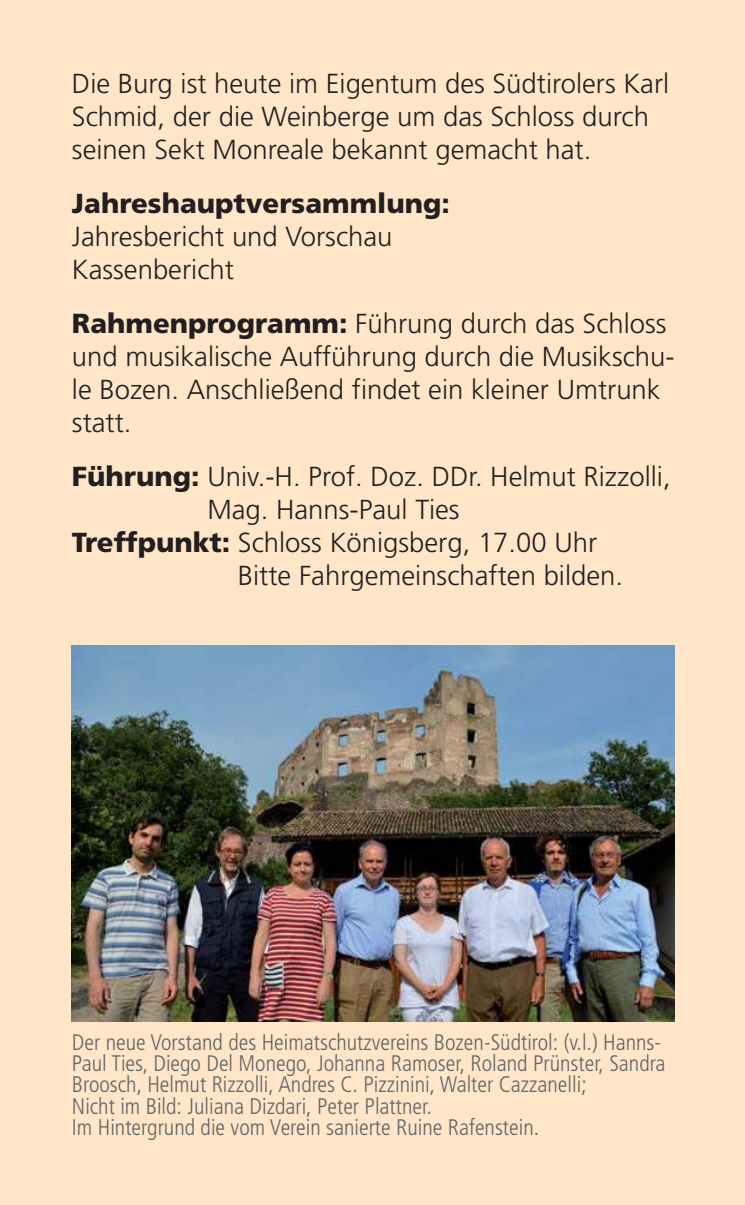
<style>
.page{position:relative;width:745px;height:1205px;background:#fff}
.page>*{position:absolute;margin:0;border:0;box-sizing:border-box;transform-origin:0 0}
.t1{font:300 27.5px/33px "Frutiger";color:#231f20}
.t2{font:900 27.5px "Frutiger";color:#231f20}
.t3{font:300 condensed 22.5px/21.2px "Frutiger";color:#636466}
.s1{font-weight:900}
</style>
<div class="page">
<div style="left:0;top:0;width:744px;height:1205px;background:#ffe6c8"></div>
<img style="left:72px;top:645px;width:602px;height:377px">
<p class="t1" style="left:72px;top:69px;width:598px">Die Burg ist heute im Eigentum des Südtirolers Karl<br>Schmid, der die Weinberge um das Schloss durch seinen Sekt Monreale bekannt gemacht hat.</p>
<p class="t2" style="left:72px;top:192px;width:379px">Jahreshauptversammlung:</p>
<p class="t1" style="left:72px;top:222px;width:322px">Jahresbericht und Vorschau<br>Kassenbericht</p>
<p class="t1" style="left:72px;top:309px;width:604px"><span class="s1">Rahmenprogramm:</span> Führung durch das Schloss und musikalische Aufführung durch die Musikschu&shy;le Bozen. Anschließend findet ein kleiner Umtrunk statt.</p>
<p class="t1" style="left:72px;top:462px;width:600px"><span class="s1">Führung:</span> Univ.-H. Prof. Doz. DDr. Helmut Rizzolli,</p>
<p class="t1" style="left:207px;top:495px;width:254px">Mag. Hanns-Paul Ties</p>
<p class="t1" style="left:72px;top:528px;width:527px"><span class="s1">Treffpunkt:</span> Schloss Königsberg, 17.00 Uhr</p>
<p class="t1" style="left:238px;top:561px;width:387px">Bitte Fahrgemeinschaften bilden.</p>
<p class="t3" style="left:72px;top:1033px;width:595px">Der neue Vorstand des Heimatschutzvereins Bozen-Südtirol: (v.l.) Hanns-Paul Ties, Diego Del Monego, Johanna Ramoser, Roland Prünster, Sandra Broosch, Helmut Rizzolli, Andres C. Pizzinini, Walter Cazzanelli;<br>Nicht im Bild: Juliana Dizdari, Peter Plattner.<br>Im Hintergrund die vom Verein sanierte Ruine Rafenstein.</p>
</div>
